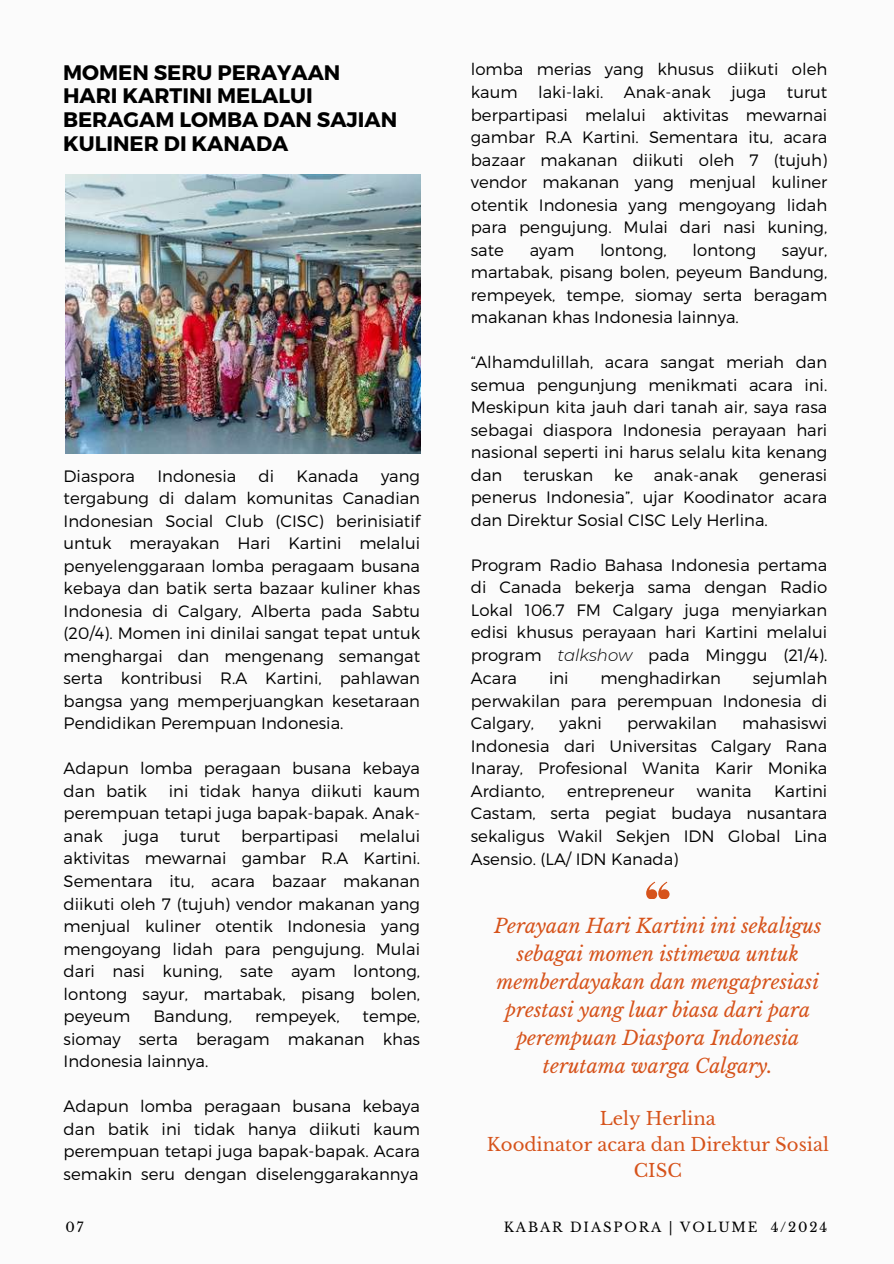
<style>
.page{position:relative;width:894px;height:1264px;background:#fff}
.page>*{position:absolute;margin:0;border:0;box-sizing:border-box;transform-origin:0 0}
.t1{font:700 21px/23.7px "Montserrat";color:#000}
.t2{font:italic 19.5px/28.2px "Libre Baskerville";color:#d6531b;text-align:center}
.t3{font:18px/25.8px "Libre Baskerville";color:#d6531b;text-align:center}
.t4{font:300 16.5px/22.5px "Montserrat";color:#000;text-align:justify}
.t5{font:13.2px "Libre Baskerville";letter-spacing:.14em;color:#000}
.s1{font-style:italic}
</style>
<div class="page">
<div style="left:0;top:0;width:893px;height:1263px;background:#fbfbfb"></div>
<img style="left:66px;top:175px;width:354px;height:279px">
<svg style="left:646px;top:881px;width:23px;height:17px"></svg>
<p class="t1" style="left:63px;top:59px;width:335px">MOMEN SERU PERAYAAN<br>HARI KARTINI MELALUI<br>BERAGAM LOMBA DAN SAJIAN<br>KULINER DI KANADA</p>
<p class="t4" style="left:64px;top:464px;width:73px">Diaspora</p>
<p class="t4" style="left:157px;top:464px;width:80px">Indonesia</p>
<p class="t4" style="left:258px;top:464px;width:17px">di</p>
<p class="t4" style="left:296px;top:464px;width:64px">Kanada</p>
<p class="t4" style="left:64px;top:464px;width:358px;text-indent:317px">yang tergabung di dalam komunitas Canadian Indonesian Social Club (CISC) berinisiatif untuk merayakan Hari Kartini melalui penyelenggaraan lomba peragaam busana kebaya dan batik serta bazaar kuliner khas Indonesia di Calgary, Alberta pada Sabtu (20/4). Momen ini dinilai sangat tepat untuk menghargai dan mengenang semangat serta kontribusi R.A Kartini, pahlawan bangsa yang memperjuangkan kesetaraan Pendidikan Perempuan Indonesia.</p>
<p class="t4" style="left:64px;top:756px;width:358px">Adapun lomba peragaan busana kebaya dan batik</p>
<p class="t4" style="left:64px;top:779px;width:358px;text-indent:105px">ini tidak hanya diikuti kaum perempuan tetapi juga bapak-bapak. Anak&shy;anak</p>
<p class="t4" style="left:64px;top:824px;width:358px;text-indent:296px">melalui aktivitas mewarnai gambar R.A Kartini.<br>Sementara itu, acara bazaar makanan diikuti oleh 7 (tujuh) vendor makanan yang menjual kuliner otentik Indonesia yang mengoyang lidah para pengujung. Mulai dari nasi kuning, sate ayam lontong, lontong sayur, martabak, pisang bolen, peyeum</p>
<p class="t4" style="left:124px;top:824px;width:37px">juga</p>
<p class="t4" style="left:180px;top:824px;width:42px">turut</p>
<p class="t4" style="left:241px;top:824px;width:99px">berpartipasi</p>
<p class="t4" style="left:153px;top:1004px;width:80px">Bandung,</p>
<p class="t4" style="left:255px;top:1004px;width:86px">rempeyek,</p>
<p class="t4" style="left:64px;top:1004px;width:358px;text-indent:299px">tempe, siomay serta beragam makanan khas Indonesia lainnya.</p>
<p class="t4" style="left:64px;top:1094px;width:358px">Adapun lomba peragaan busana kebaya dan batik ini tidak hanya diikuti kaum perempuan tetapi juga bapak-bapak. Acara semakin seru dengan diselenggarakannya</p>
<p class="t4" style="left:470px;top:58px;width:358px">lomba merias yang khusus diikuti oleh kaum laki-laki. Anak-anak juga turut berpartipasi melalui aktivitas mewarnai gambar R.A Kartini. Sementara itu, acara bazaar makanan diikuti oleh 7 (tujuh) vendor makanan yang menjual kuliner otentik Indonesia yang mengoyang lidah para pengujung. Mulai dari nasi kuning, sate</p>
<p class="t4" style="left:529px;top:238px;width:46px">ayam</p>
<p class="t4" style="left:600px;top:238px;width:68px">lontong,</p>
<p class="t4" style="left:692px;top:238px;width:65px">lontong</p>
<p class="t4" style="left:470px;top:238px;width:358px;text-indent:311px">sayur, martabak, pisang bolen, peyeum Bandung, rempeyek, tempe, siomay serta beragam makanan khas Indonesia lainnya.</p>
<p class="t4" style="left:470px;top:350px;width:358px">“Alhamdulillah, acara sangat meriah dan semua pengunjung menikmati acara ini.<br>Meskipun kita jauh dari tanah air, saya rasa sebagai diaspora Indonesia perayaan hari nasional seperti ini harus selalu kita kenang dan</p>
<p class="t4" style="left:523px;top:463px;width:72px">teruskan</p>
<p class="t4" style="left:613px;top:463px;width:21px">ke</p>
<p class="t4" style="left:653px;top:463px;width:86px">anak-anak</p>
<p class="t4" style="left:470px;top:463px;width:358px;text-indent:288px">generasi penerus Indonesia”, ujar Koodinator acara dan Direktur Sosial CISC Lely Herlina.</p>
<p class="t4" style="left:470px;top:552px;width:358px">Program Radio Bahasa Indonesia pertama di Canada bekerja sama dengan Radio Lokal 106.7 FM Calgary juga menyiarkan edisi khusus perayaan hari Kartini melalui program <span class="s1">talkshow</span> pada Minggu (21/4).<br>Acara</p>
<p class="t4" style="left:470px;top:666px;width:358px;text-indent:282px">sejumlah perwakilan para perempuan Indonesia di Calgary,</p>
<p class="t4" style="left:549px;top:666px;width:21px">ini</p>
<p class="t4" style="left:600px;top:666px;width:122px">menghadirkan</p>
<p class="t4" style="left:470px;top:711px;width:358px;text-indent:271px">mahasiswi Indonesia dari Universitas Calgary Rana Inaray, Profesional Wanita Karir Monika Ardianto,</p>
<p class="t4" style="left:559px;top:711px;width:44px">yakni</p>
<p class="t4" style="left:627px;top:711px;width:91px">perwakilan</p>
<p class="t4" style="left:470px;top:779px;width:358px;text-indent:303px">Kartini Castam, serta pegiat budaya nusantara sekaligus Wakil Sekjen IDN Global Lina Asensio. (LA/ IDN Kanada)</p>
<p class="t4" style="left:567px;top:779px;width:109px">entrepreneur</p>
<p class="t4" style="left:696px;top:779px;width:56px">wanita</p>
<p class="t2" style="left:494px;top:911px;width:329px">Perayaan Hari Kartini ini sekaligus sebagai momen istimewa untuk memberdayakan dan mengapresiasi prestasi yang luar biasa dari para perempuan Diaspora Indonesia terutama warga Calgary.</p>
<p class="t3" style="left:486px;top:1105px;width:343px">Lely Herlina<br>Koodinator acara dan Direktur Sosial<br>CISC</p>
<p class="t5" style="left:66px;top:1218px;width:19px">07</p>
<p class="t5" style="left:503px;top:1218px;width:325px">KABAR DIASPORA | VOLUME 4/2024</p>
</div>
